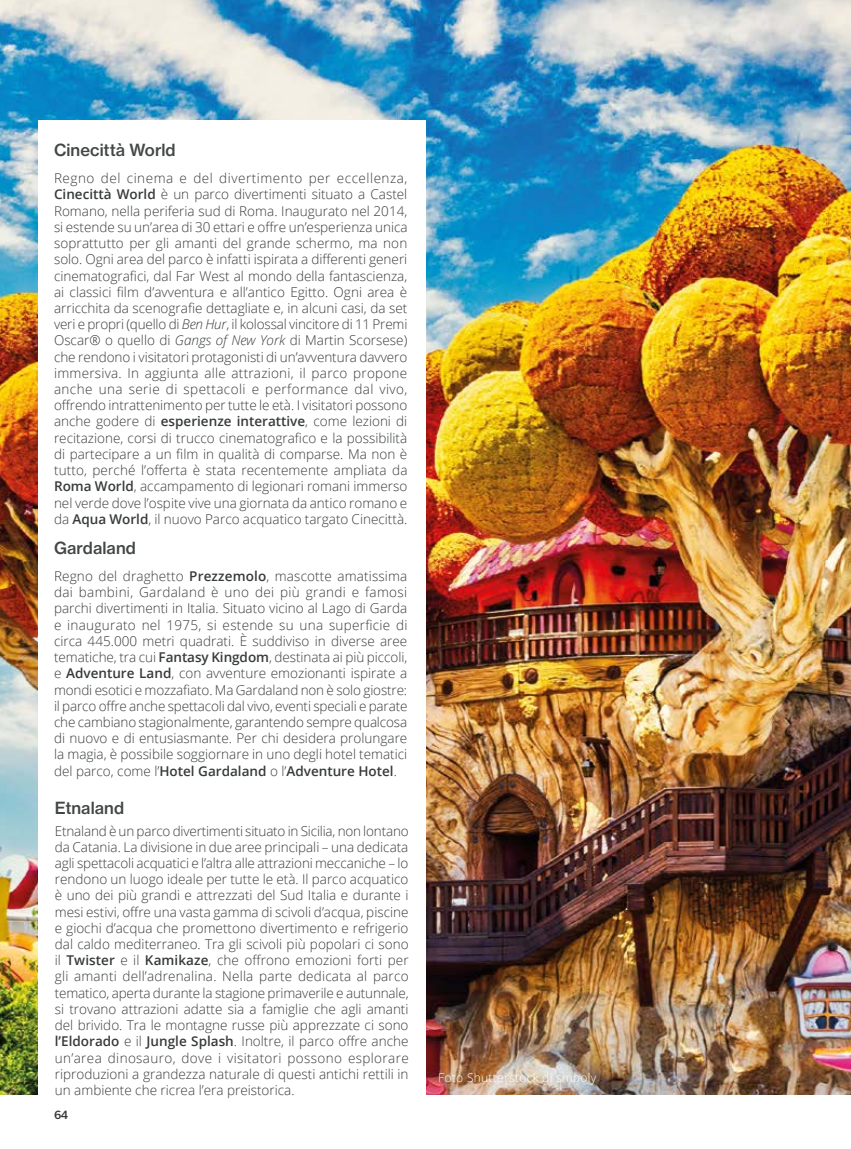
<style>
.page{position:relative;width:851px;height:1149px;background:#fff}
.page>*{position:absolute;margin:0;border:0;box-sizing:border-box;transform-origin:0 0}
.t1{font:16.5px "N Haas Grotesk TX Pro 65 Md";letter-spacing:.005em;color:#434647}
.t2{font:300 13.5px/16.2px "Open Sans";color:#373a3b;text-align:justify}
.t3{font:300 12px "Open Sans";letter-spacing:.025em;color:#fff}
.t4{font:500 12px "Gibson";color:#373a3b}
.s1{font-weight:600}
.s2{font-style:italic}
</style>
<div class="page">
<img style="left:0;top:0;width:850px;height:1094px">
<div style="left:38px;top:120px;width:387px;height:989px;background:#fff"></div>
<p class="t1" style="left:54px;top:139px;width:123px">Cinecittà World</p>
<p class="t2" style="left:54px;top:170px;width:355px">Regno del cinema e del divertimento per eccellenza, <span class="s1">Cinecittà World</span> è un parco divertimenti situato a Castel Romano, nella periferia sud di Roma. Inaugurato nel 2014, si estende su un’area di 30 ettari e offre un’esperienza unica soprattutto per gli amanti del grande schermo, ma non solo. Ogni area del parco è infatti ispirata a differenti generi cinematografici, dal Far West al mondo della fantascienza, ai classici film d’avventura e all’antico Egitto. Ogni area è arricchita da scenografie dettagliate e, in alcuni casi, da set veri e propri (quello di <span class="s2">Ben Hur</span>, il kolossal vincitore di 11 Premi Oscar® o quello di <span class="s2">Gangs of New York</span> di Martin Scorsese) che rendono i visitatori protagonisti di un’avventura davvero immersiva. In aggiunta alle attrazioni, il parco propone anche una serie di spettacoli e performance dal vivo, offrendo intrattenimento per tutte le età. I visitatori possono anche godere di <span class="s1">esperienze interattive</span>, come lezioni di recitazione, corsi di trucco cinematografico e la possibilità di partecipare a un film in qualità di comparse. Ma non è tutto, perché l’offerta è stata recentemente ampliata da <span class="s1">Roma World</span>, accampamento di legionari romani immerso nel verde dove l’ospite vive una giornata da antico romano e da <span class="s1">Aqua World</span>, il nuovo Parco acquatico targato Cinecittà.</p>
<p class="t1" style="left:54px;top:537px;width:83px">Gardaland</p>
<p class="t2" style="left:54px;top:567px;width:355px">Regno del draghetto <span class="s1">Prezzemolo</span>, mascotte amatissima dai bambini, Gardaland è uno dei più grandi e famosi parchi divertimenti in Italia. Situato vicino al Lago di Garda e inaugurato nel 1975, si estende su una superficie di circa 445.000 metri quadrati. È suddiviso in diverse aree tematiche, tra cui <span class="s1">Fantasy Kingdom</span>, destinata ai più piccoli, e <span class="s1">Adventure Land</span>, con avventure emozionanti ispirate a mondi esotici e mozzafiato. Ma Gardaland non è solo giostre: il parco offre anche spettacoli dal vivo, eventi speciali e parate che cambiano stagionalmente, garantendo sempre qualcosa di nuovo e di entusiasmante. Per chi desidera prolungare la magia, è possibile soggiornare in uno degli hotel tematici del parco, come l’<span class="s1">Hotel Gardaland</span> o l’<span class="s1">Adventure Hotel</span>.</p>
<p class="t1" style="left:55px;top:797px;width:71px">Etnaland</p>
<p class="t2" style="left:55px;top:821px;width:355px">Etnaland è un parco divertimenti situato in Sicilia, non lontano da Catania. La divisione in due aree principali – una dedicata agli spettacoli acquatici e l’altra alle attrazioni meccaniche – lo rendono un luogo ideale per tutte le età. Il parco acquatico è uno dei più grandi e attrezzati del Sud Italia e durante i mesi estivi, offre una vasta gamma di scivoli d’acqua, piscine e giochi d’acqua che promettono divertimento e refrigerio dal caldo mediterraneo. Tra gli scivoli più popolari ci sono il <span class="s1">Twister</span> e il <span class="s1">Kamikaze</span>, che offrono emozioni forti per gli amanti dell’adrenalina. Nella parte dedicata al parco tematico, aperta durante la stagione primaverile e autunnale, si trovano attrazioni adatte sia a famiglie che agli amanti del brivido. Tra le montagne russe più apprezzate ci sono <span class="s1">l’Eldorado</span> e il <span class="s1">Jungle Splash</span>. Inoltre, il parco offre anche un’area dinosauro, dove i visitatori possono esplorare riproduzioni a grandezza naturale di questi antichi rettili in un ambiente che ricrea l’era preistorica.</p>
<p class="t4" style="left:54px;top:1107px;width:15px">64</p>
<p class="t3" style="left:438px;top:1068px;width:159px">Foto Shutterstock di smpoly</p>
</div>
